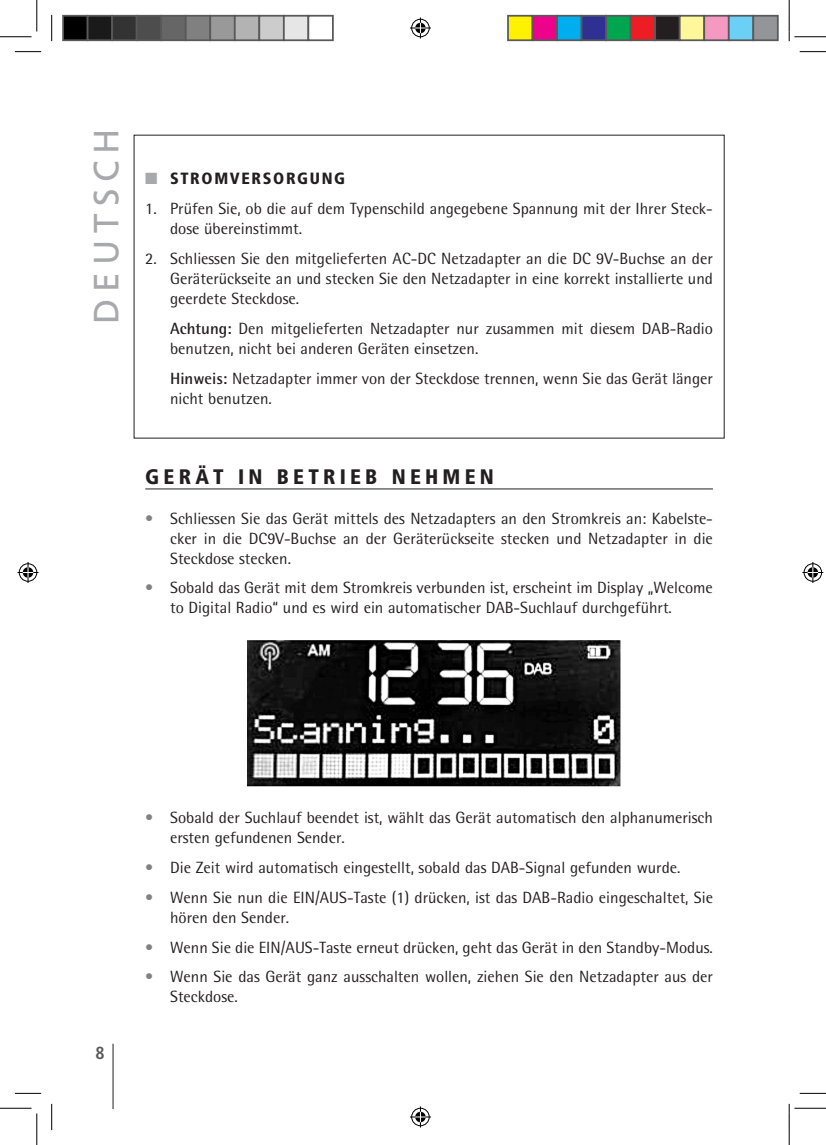
<style>
.page{position:relative;width:826px;height:1145px;background:#fff}
.page>*{position:absolute;margin:0;border:0;box-sizing:border-box;transform-origin:0 0}
.t1{font:35px "Frutiger";letter-spacing:.2em;color:#a8a9ad}
.t2{font:900 condensed 21px "Frutiger";letter-spacing:.2em;color:#231f20}
.t3{font:700 condensed 17.5px "Frutiger";color:#57585a}
.t4{font:16.28px/19.9px "Rotis Semi Sans";color:#231f20}
.t5{font:900 condensed 16.28px "Frutiger";letter-spacing:.1em;color:#231f20}
.s1{color:#a8a9ad}
.s2{font-weight:700}
.s3{color:#808285}
</style>
<div class="page">
<hr style="left:145px;top:489px;width:567px;height:1px;background:#231f20">
<img style="left:247px;top:640px;width:374px;height:147px">
<hr style="left:113px;top:1044px;width:1px;height:64px;background:#231f20">
<svg style="left:15px;top:51px;width:26px;height:1px"></svg>
<svg style="left:799px;top:51px;width:26px;height:1px"></svg>
<svg style="left:15px;top:1093px;width:26px;height:1px"></svg>
<svg style="left:799px;top:1093px;width:26px;height:1px"></svg>
<svg style="left:51px;top:15px;width:1px;height:26px"></svg>
<svg style="left:51px;top:1104px;width:1px;height:26px"></svg>
<hr style="left:0;top:36px;width:32px;height:1px;background:#000">
<hr style="left:794px;top:36px;width:31px;height:1px;background:#000">
<hr style="left:0;top:1108px;width:32px;height:1px;background:#000">
<hr style="left:794px;top:1108px;width:31px;height:1px;background:#000">
<hr style="left:36px;top:0;width:1px;height:32px;background:#000">
<hr style="left:36px;top:1113px;width:1px;height:32px;background:#000">
<hr style="left:788px;top:0;width:1px;height:32px;background:#000">
<hr style="left:788px;top:1113px;width:1px;height:32px;background:#000">
<svg style="left:410px;top:18px;width:20px;height:21px"></svg>
<svg style="left:410px;top:1106px;width:20px;height:21px"></svg>
<svg style="left:18px;top:562px;width:21px;height:21px"></svg>
<svg style="left:802px;top:562px;width:20px;height:21px"></svg>
<div style="left:63px;top:16px;width:25px;height:24px;background:#000"></div>
<div style="left:62px;top:15px;width:26px;height:26px;border:2px solid #595959"></div>
<div style="left:88px;top:16px;width:24px;height:24px;background:#1a1a1a"></div>
<div style="left:87px;top:15px;width:26px;height:26px;border:2px solid #595959"></div>
<div style="left:112px;top:16px;width:25px;height:24px;background:#333"></div>
<div style="left:111px;top:15px;width:26px;height:26px;border:2px solid #595959"></div>
<div style="left:137px;top:16px;width:24px;height:24px;background:#4d4d4d"></div>
<div style="left:136px;top:15px;width:26px;height:26px;border:2px solid #595959"></div>
<div style="left:161px;top:16px;width:25px;height:24px;background:#666"></div>
<div style="left:160px;top:15px;width:26px;height:26px;border:2px solid #595959"></div>
<div style="left:186px;top:16px;width:24px;height:24px;background:#808080"></div>
<div style="left:185px;top:15px;width:26px;height:26px;border:2px solid #595959"></div>
<div style="left:210px;top:16px;width:25px;height:24px;background:#999"></div>
<div style="left:209px;top:15px;width:26px;height:26px;border:2px solid #595959"></div>
<div style="left:235px;top:16px;width:24px;height:24px;background:#b3b3b3"></div>
<div style="left:234px;top:15px;width:26px;height:26px;border:2px solid #595959"></div>
<div style="left:259px;top:16px;width:25px;height:24px;background:#ccc"></div>
<div style="left:258px;top:15px;width:26px;height:26px;border:2px solid #595959"></div>
<div style="left:284px;top:16px;width:24px;height:24px;background:#e6e6e6"></div>
<div style="left:283px;top:15px;width:26px;height:26px;border:2px solid #595959"></div>
<div style="left:307px;top:15px;width:26px;height:26px;border:2px solid #595959"></div>
<div style="left:507px;top:16px;width:25px;height:24px;background:#fff101"></div>
<div style="left:507px;top:15px;width:26px;height:26px;border:2px solid #595959"></div>
<div style="left:532px;top:16px;width:24px;height:24px;background:#ed028c"></div>
<div style="left:531px;top:15px;width:26px;height:26px;border:2px solid #595959"></div>
<div style="left:556px;top:16px;width:25px;height:24px;background:#00aeef"></div>
<div style="left:556px;top:15px;width:26px;height:26px;border:2px solid #595959"></div>
<div style="left:581px;top:16px;width:24px;height:24px;background:#2e3092"></div>
<div style="left:580px;top:15px;width:26px;height:26px;border:2px solid #595959"></div>
<div style="left:605px;top:16px;width:25px;height:24px;background:#00a54f"></div>
<div style="left:605px;top:15px;width:26px;height:26px;border:2px solid #595959"></div>
<div style="left:630px;top:16px;width:24px;height:24px;background:#ee1d23"></div>
<div style="left:629px;top:15px;width:26px;height:26px;border:2px solid #595959"></div>
<div style="left:654px;top:16px;width:25px;height:24px;background:#231f20"></div>
<div style="left:654px;top:15px;width:26px;height:26px;border:2px solid #595959"></div>
<div style="left:679px;top:16px;width:24px;height:24px;background:#fff79a"></div>
<div style="left:678px;top:15px;width:26px;height:26px;border:2px solid #595959"></div>
<div style="left:703px;top:16px;width:25px;height:24px;background:#f499c2"></div>
<div style="left:703px;top:15px;width:26px;height:26px;border:2px solid #595959"></div>
<div style="left:728px;top:16px;width:24px;height:24px;background:#6bcff6"></div>
<div style="left:727px;top:15px;width:26px;height:26px;border:2px solid #595959"></div>
<div style="left:752px;top:16px;width:25px;height:24px;background:#939598"></div>
<div style="left:752px;top:15px;width:26px;height:26px;border:2px solid #595959"></div>
<h1 class="t1" style="left:86px;top:324px;width:197px;rotate:-90deg">DEUTSCH</h1>
<p class="t5" style="left:145px;top:169px;width:201px"><span class="s1">■</span> STROMVERSORGUNG</p>
<p class="t4" style="left:170px;top:199px;width:544px;text-indent:-25px">1. Prüfen Sie, ob die auf dem Typenschild angegebene Spannung mit der Ihrer Steck&shy;dose übereinstimmt.</p>
<p class="t4" style="left:170px;top:249px;width:544px;text-align:justify;text-indent:-25px">2. Schliessen Sie den mitgelieferten AC-DC Netzadapter an die DC 9V-Buchse an der Geräterückseite an und stecken Sie den Netzadapter in eine korrekt installierte und geerdete Steckdose.</p>
<p class="t4" style="left:170px;top:318px;width:544px"><span class="s2">Achtung:</span> Den mitgelieferten Netzadapter nur zusammen mit diesem DAB-Radio benutzen, nicht bei anderen Geräten einsetzen.</p>
<p class="t4" style="left:170px;top:368px;width:544px"><span class="s2">Hinweis:</span> Netzadapter immer von der Steckdose trennen, wenn Sie das Gerät länger nicht benutzen.</p>
<p class="t2" style="left:145px;top:464px;width:350px">GERÄT IN BETRIEB NEHMEN</p>
<p class="t4" style="left:170px;top:508px;width:544px;text-align:justify;text-indent:-25px"><span class="s3">•</span> Schliessen Sie das Gerät mittels des Netzadapters an den Stromkreis an: Kabelste&shy;cker in die DC9V-Buchse an der Geräterückseite stecken und Netzadapter in die Steckdose stecken.</p>
<p class="t4" style="left:170px;top:578px;width:544px;text-indent:-25px"><span class="s3">•</span> Sobald das Gerät mit dem Stromkreis verbunden ist, erscheint im Display „Welcome to Digital Radio“ und es wird ein automatischer DAB-Suchlauf durchgeführt.</p>
<p class="t3" style="left:95px;top:1042px;width:11px">8</p>
<p class="t4" style="left:170px;top:807px;width:544px;text-indent:-25px"><span class="s3">•</span> Sobald der Suchlauf beendet ist, wählt das Gerät automatisch den alphanumerisch ersten gefundenen Sender.</p>
<p class="t4" style="left:145px;top:857px;width:536px"><span class="s3">•</span> Die Zeit wird automatisch eingestellt, sobald das DAB-Signal gefunden wurde.</p>
<p class="t4" style="left:170px;top:887px;width:544px;text-indent:-25px"><span class="s3">•</span> Wenn Sie nun die EIN/AUS-Taste (1) drücken, ist das DAB-Radio eingeschaltet, Sie hören den Sender.</p>
<p class="t4" style="left:145px;top:937px;width:569px"><span class="s3">•</span> Wenn Sie die EIN/AUS-Taste erneut drücken, geht das Gerät in den Standby-Modus.</p>
<p class="t4" style="left:170px;top:967px;width:544px;text-indent:-25px"><span class="s3">•</span> Wenn Sie das Gerät ganz ausschalten wollen, ziehen Sie den Netzadapter aus der<br>Steckdose.</p>
</div>
